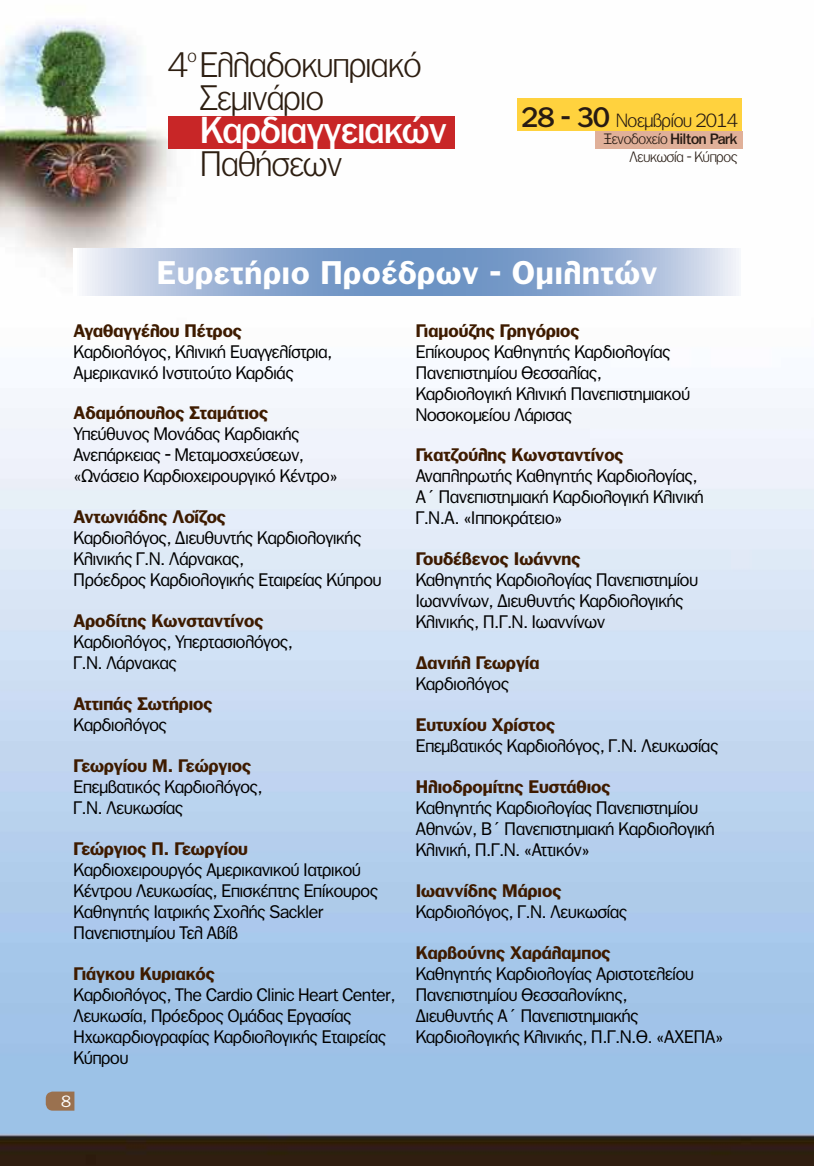
<style>
.page{position:relative;width:814px;height:1166px;background:#fff}
.page>*{position:absolute;margin:0;border:0;box-sizing:border-box;transform-origin:0 0}
.t1{font:36.05px "PF Franklin Gothic Med";letter-spacing:-.01em;color:#fff}
.t2{font:300 34.12px/32.9px "PF Franklin Gothic";letter-spacing:-.01em;color:#2d1e11}
.t3{font:700 31.5px "PF Franklin Gothic";letter-spacing:.03em;color:#fff}
.t4{font:300 18.38px "PF Franklin Gothic";letter-spacing:-.01em;color:#271b13}
.t5{font:17.5px/21px "PF Franklin Gothic";color:#000}
.t6{font:700 17.5px "PF Franklin Gothic";color:#3e1b00}
.t7{font:300 17.5px "PF Franklin Gothic";color:#2d1e11}
.t8{font:15.75px "PF Franklin Gothic";color:#fff}
.t9{font:300 14.53px/17.2px "PF Franklin Gothic";letter-spacing:-.01em;color:#271b13;text-align:right}
.s1{font-family:"PF Franklin Gothic Med";font-weight:400;font-size:27.12px}
.s2{font-family:"PF Franklin Gothic Med";font-weight:400}
</style>
<div class="page">
<img style="left:0;top:22px;width:814px;height:1144px">
<div style="left:517px;top:98px;width:224px;height:33px;background:#ffd23e"></div>
<div style="left:168px;top:116px;width:286px;height:33px;background:#c82627"></div>
<div style="left:595px;top:131px;width:147px;height:17px;background:#e0b099"></div>
<svg style="left:46px;top:1091px;width:28px;height:19px"></svg>
<svg style="left:74px;top:248px;width:666px;height:47px;background:#98b1d5"></svg>
<h2 class="t2" style="left:200px;top:48px;width:223px;text-indent:-32px">4 Ελλαδοκυπριακό<br>Σεµινάριο</h2>
<h1 class="t1" style="left:200px;top:109px;width:248px">Καρδιαγγειακών</h1>
<h2 class="t2" style="left:200px;top:147px;width:143px">Παθήσεων</h2>
<p class="t7" style="left:187px;top:45px;width:11px">o</p>
<p class="t4" style="left:521px;top:110px;width:218px"><span class="s1">28 - 30</span> Νοεµβρίου 2014</p>
<p class="t9" style="left:604px;top:131px;width:135px">Ξενοδοχείο <span class="s2">Hilton Park<br></span>Λευκωσία - Κύπρος</p>
<h3 class="t3" style="left:157px;top:254px;width:502px">Ευρετήριο Προέδρων - Ομιλητών</h3>
<p class="t6" style="left:74px;top:320px;width:170px">Αγαθαγγέλου Πέτρος</p>
<p class="t5" style="left:74px;top:341px;width:260px">Καρδιολόγος, Κλινική Ευαγγελίστρια,<br>Αμερικανικό Ινστιτούτο Καρδιάς</p>
<p class="t6" style="left:74px;top:403px;width:196px">Αδαμόπουλος Σταμάτιος</p>
<p class="t5" style="left:74px;top:423px;width:265px">Υπεύθυνος Μονάδας Καρδιακής<br>Ανεπάρκειας - Μεταμοσχεύσεων, «Ωνάσειο Καρδιοχειρουργικό Κέντρο»</p>
<p class="t6" style="left:74px;top:507px;width:154px">Αντωνιάδης Λοΐζος</p>
<p class="t5" style="left:74px;top:527px;width:309px">Καρδιολόγος, Διευθυντής Καρδιολογικής<br>Κλινικής Γ.Ν. Λάρνακας,<br>Πρόεδρος Καρδιολογικής Εταιρείας Κύπρου</p>
<p class="t6" style="left:74px;top:610px;width:191px">Αροδίτης Κωνσταντίνος</p>
<p class="t5" style="left:74px;top:631px;width:221px">Καρδιολόγος, Υπερτασιολόγος,<br>Γ.Ν. Λάρνακας</p>
<p class="t6" style="left:74px;top:693px;width:140px">Αττιπάς Σωτήριος</p>
<p class="t5" style="left:74px;top:714px;width:95px">Καρδιολόγος</p>
<p class="t6" style="left:74px;top:755px;width:179px">Γεωργίου Μ. Γεώργιος</p>
<p class="t5" style="left:74px;top:776px;width:190px">Επεμβατικός Καρδιολόγος,<br>Γ.Ν. Λευκωσίας</p>
<p class="t6" style="left:74px;top:838px;width:176px">Γεώργιος Π. Γεωργίου</p>
<p class="t5" style="left:74px;top:859px;width:306px">Καρδιοχειρουργός Αμερικανικού Ιατρικού Κέντρου Λευκωσίας, Επισκέπτης Επίκουρος Καθηγητής Ιατρικής Σχολής Sackler Πανεπιστημίου Τελ Αβίβ</p>
<p class="t6" style="left:74px;top:963px;width:143px">Γιάγκου Κυριακός</p>
<p class="t5" style="left:74px;top:984px;width:323px">Καρδιολόγος, The Cardio Clinic Heart Center, Λευκωσία, Πρόεδρος Ομάδας Εργασίας Ηχωκαρδιογραφίας Καρδιολογικής Εταιρείας Κύπρου</p>
<p class="t6" style="left:416px;top:320px;width:165px">Γιαμούζης Γρηγόριος</p>
<p class="t5" style="left:416px;top:341px;width:276px">Επίκουρος Καθηγητής Καρδιολογίας<br>Πανεπιστημίου Θεσσαλίας,<br>Καρδιολογική Κλινική Πανεπιστημιακού<br>Νοσοκομείου Λάρισας</p>
<p class="t6" style="left:416px;top:445px;width:209px">Γκατζούλης Κωνσταντίνος</p>
<p class="t5" style="left:416px;top:465px;width:289px">Αναπληρωτής Καθηγητής Καρδιολογίας,<br>Α΄ Πανεπιστημιακή Καρδιολογική Κλινική<br>Γ.Ν.Α. «Ιπποκράτειο»</p>
<p class="t6" style="left:416px;top:549px;width:166px">Γουδέβενος Ιωάννης</p>
<p class="t5" style="left:416px;top:569px;width:284px">Καθηγητής Καρδιολογίας Πανεπιστημίου<br>Ιωαννίνων, Διευθυντής Καρδιολογικής<br>Κλινικής, Π.Γ.Ν. Ιωαννίνων</p>
<p class="t6" style="left:416px;top:652px;width:125px">Δανιήλ Γεωργία</p>
<p class="t5" style="left:416px;top:673px;width:95px">Καρδιολόγος</p>
<p class="t6" style="left:416px;top:714px;width:141px">Ευτυχίου Χρίστος</p>
<p class="t5" style="left:416px;top:735px;width:304px">Επεμβατικός Καρδιολόγος, Γ.Ν. Λευκωσίας</p>
<p class="t6" style="left:416px;top:776px;width:196px">Ηλιοδρομίτης Ευστάθιος</p>
<p class="t5" style="left:416px;top:797px;width:300px">Καθηγητής Καρδιολογίας Πανεπιστημίου<br>Αθηνών, Β΄ Πανεπιστημιακή Καρδιολογική<br>Κλινική, Π.Γ.Ν. «Αττικόν»</p>
<p class="t6" style="left:416px;top:880px;width:147px">Ιωαννίδης Μάριος</p>
<p class="t5" style="left:416px;top:901px;width:213px">Καρδιολόγος, Γ.Ν. Λευκωσίας</p>
<p class="t6" style="left:416px;top:942px;width:196px">Καρβούνης Χαράλαμπος</p>
<p class="t5" style="left:416px;top:963px;width:309px">Καθηγητής Καρδιολογίας Αριστοτελείου Πανεπιστημίου Θεσσαλονίκης,<br>Διευθυντής Α΄ Πανεπιστημιακής Καρδιολογικής Κλινικής, Π.Γ.Ν.Θ. «ΑΧΕΠΑ»</p>
<p class="t8" style="left:61px;top:1093px;width:11px">8</p>
</div>
